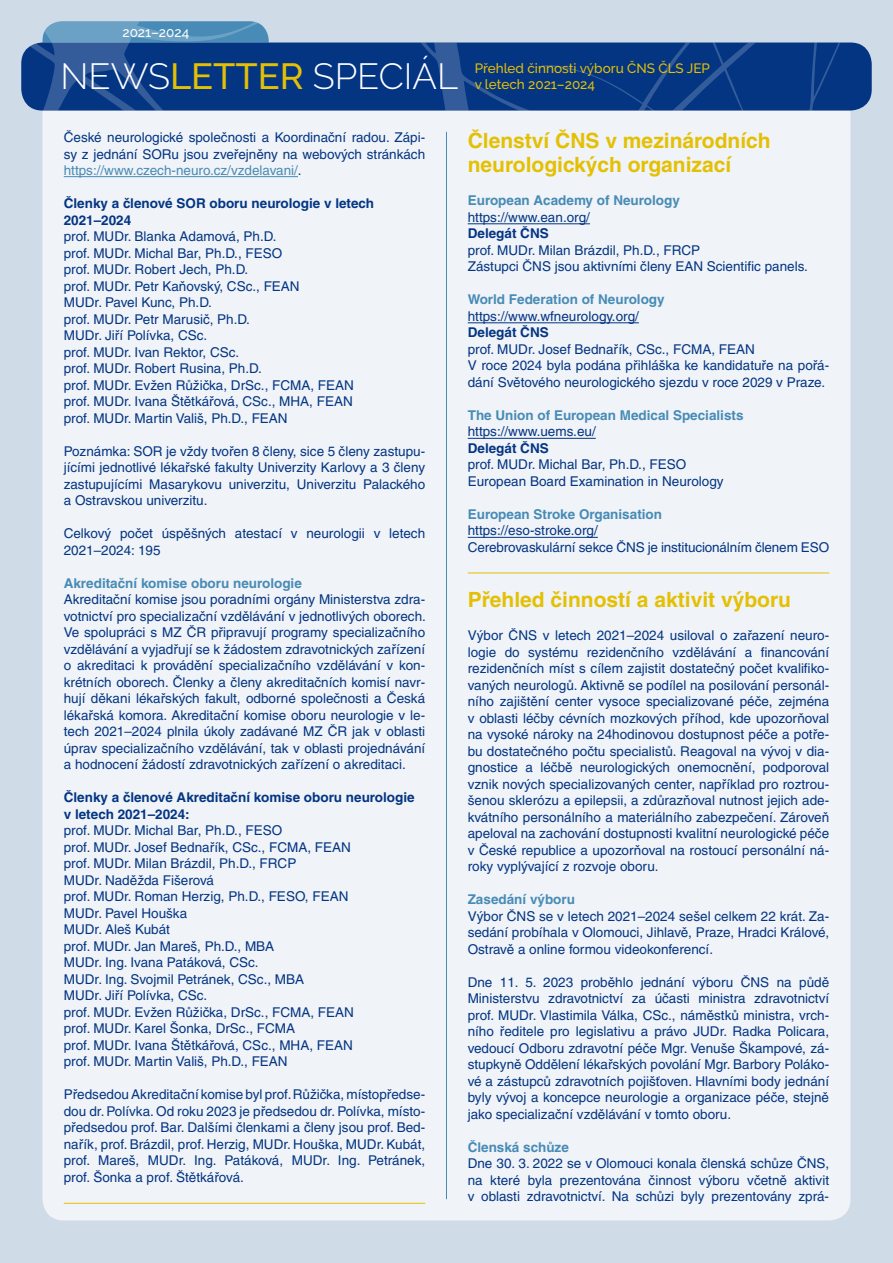
<style>
.page{position:relative;width:893px;height:1263px;background:#d0dbe8}
.page>*{position:absolute;margin:0;border:0;box-sizing:border-box;transform-origin:0 0}
.t1{font:300 36.3px "Raleway";color:#fff}
.t2{font:700 21px/24px "Helvetica CE";color:#e4c005}
.t3{font:13.5px/16.5px "Helvetica CE";color:#033583;text-align:justify}
.t4{font:700 13.5px "Helvetica CE";color:#478bb6}
.t5{font:700 13.5px/16.5px "Helvetica CE";color:#033583}
.t6{font:500 13.5px "Raleway";color:#e4c005}
.t7{font:500 13.5px "Raleway";color:#fff}
.s1{font-weight:500;color:#e4c005}
.s2{color:#478bb6}
</style>
<div class="page">
<div style="left:43px;top:64px;width:807px;height:1156px;background:#f0f3f7;border-radius:21px"></div>
<svg style="left:21px;top:21px;width:851px;height:90px;fill:#033583"></svg>
<hr style="left:446px;top:132px;width:1px;height:1067px;background:#478bb6">
<hr style="left:64px;top:176px;width:234px;height:1px;background:#478bb6">
<hr style="left:64px;top:1203px;width:361px;height:1px;background:#e4c005">
<hr style="left:468px;top:223px;width:122px;height:1px;background:#033583">
<hr style="left:468px;top:322px;width:171px;height:1px;background:#033583">
<hr style="left:468px;top:438px;width:128px;height:1px;background:#033583">
<hr style="left:468px;top:537px;width:130px;height:1px;background:#033583">
<hr style="left:468px;top:573px;width:361px;height:1px;background:#e4c005">
<p class="t7" style="left:122px;top:25px;width:68px">2021–2024</p>
<h1 class="t1" style="left:61px;top:55px;width:399px">NEWS<span class="s1">LETTER</span> SPECIÁL</h1>
<p class="t6" style="left:475px;top:61px;width:237px">Přehled činnosti výboru ČNS ČLS JEP</p>
<p class="t6" style="left:475px;top:77px;width:122px">v letech 2021–2024</p>
<p class="t3" style="left:64px;top:129px;width:363px">České neurologické společnosti a Koordinační radou. Zápi&shy;sy z jednání SORu jsou zveřejněny na webových stránkách <span class="s2">https://www.czech-neuro.cz/vzdelavani/</span>.</p>
<p class="t5" style="left:64px;top:195px;width:312px">Členky a členové SOR oboru neurologie v letech<br>2021–2024</p>
<p class="t3" style="left:64px;top:228px;width:292px;text-align:left">prof. MUDr. Blanka Adamová, Ph.D.<br>prof. MUDr. Michal Bar, Ph.D., FESO<br>prof. MUDr. Robert Jech, Ph.D.<br>prof. MUDr. Petr Kaňovský, CSc., FEAN<br>MUDr. Pavel Kunc, Ph.D.<br>prof. MUDr. Petr Marusič, Ph.D.<br>MUDr. Jiří Polívka, CSc.<br>prof. MUDr. Ivan Rektor, CSc.<br>prof. MUDr. Robert Rusina, Ph.D.<br>prof. MUDr. Evžen Růžička, DrSc., FCMA, FEAN prof. MUDr. Ivana Štětkářová, CSc., MHA, FEAN prof. MUDr. Martin Vališ, Ph.D., FEAN</p>
<p class="t3" style="left:64px;top:443px;width:363px">Poznámka: SOR je vždy tvořen 8 členy, sice 5 členy zastupu&shy;jícími jednotlivé lékařské fakulty Univerzity Karlovy a 3 členy zastupujícími Masarykovu univerzitu, Univerzitu Palackého a Ostravskou univerzitu.</p>
<p class="t3" style="left:64px;top:525px;width:363px">Celkový počet úspěšných atestací v neurologii v letech<br>2021–2024: 195</p>
<p class="t4" style="left:64px;top:575px;width:240px">Akreditační komise oboru neurologie</p>
<p class="t3" style="left:64px;top:591px;width:364px">Akreditační komise jsou poradními orgány Ministerstva zdra&shy;votnictví pro specializační vzdělávání v jednotlivých oborech.<br>Ve spolupráci s MZ ČR připravují programy specializačního vzdělávání a vyjadřují se k žádostem zdravotnických zařízení o akreditaci k provádění specializačního vzdělávání v kon&shy;krétních oborech. Členky a členy akreditačních komisí navr&shy;hují děkani lékařských fakult, odborné společnosti a Česká lékařská komora. Akreditační komise oboru neurologie v le&shy;tech 2021–2024 plnila úkoly zadávané MZ ČR jak v oblasti úprav specializačního vzdělávání, tak v oblasti projednávání a hodnocení žádostí zdravotnických zařízení o akreditaci.</p>
<p class="t5" style="left:64px;top:789px;width:352px">Členky a členové Akreditační komise oboru neurologie v letech 2021–2024:</p>
<p class="t3" style="left:64px;top:822px;width:292px;text-align:left">prof. MUDr. Michal Bar, Ph.D., FESO<br>prof. MUDr. Josef Bednařík, CSc., FCMA, FEAN prof. MUDr. Milan Brázdil, Ph.D., FRCP<br>MUDr. Naděžda Fišerová<br>prof. MUDr. Roman Herzig, Ph.D., FESO, FEAN MUDr. Pavel Houška<br>MUDr. Aleš Kubát<br>prof. MUDr. Jan Mareš, Ph.D., MBA<br>MUDr. Ing. Ivana Patáková, CSc.<br>MUDr. Ing. Svojmil Petránek, CSc., MBA<br>MUDr. Jiří Polívka, CSc.<br>prof. MUDr. Evžen Růžička, DrSc., FCMA, FEAN prof. MUDr. Karel Šonka, DrSc., FCMA<br>prof. MUDr. Ivana Štětkářová, CSc., MHA, FEAN prof. MUDr. Martin Vališ, Ph.D., FEAN</p>
<p class="t3" style="left:64px;top:1086px;width:363px">Předsedou Akreditační komise byl prof. Růžička, místopředse&shy;dou dr. Polívka. Od roku 2023 je předsedou dr. Polívka, místo&shy;předsedou prof. Bar. Dalšími členkami a členy jsou prof. Bed&shy;nařík, prof. Brázdil, prof. Herzig, MUDr. Houška, MUDr. Kubát, prof. Mareš, MUDr. Ing. Patáková, MUDr. Ing. Petránek, prof. Šonka a prof. Štětkářová.</p>
<h2 class="t2" style="left:468px;top:129px;width:304px">Členství ČNS v mezinárodních neurologických organizací</h2>
<p class="t4" style="left:468px;top:192px;width:214px">European Academy of Neurology</p>
<p class="t3" style="left:468px;top:209px;width:124px">https://www.ean.org/</p>
<p class="t5" style="left:468px;top:225px;width:83px">Delegát ČNS</p>
<p class="t3" style="left:468px;top:242px;width:342px">prof. MUDr. Milan Brázdil, Ph.D., FRCP<br>Zástupci ČNS jsou aktivními členy EAN Scientific panels.</p>
<p class="t4" style="left:468px;top:291px;width:198px">World Federation of Neurology</p>
<p class="t3" style="left:468px;top:308px;width:173px">https://www.wfneurology.org/</p>
<p class="t5" style="left:468px;top:324px;width:83px">Delegát ČNS</p>
<p class="t3" style="left:468px;top:341px;width:363px;text-align:left">prof. MUDr. Josef Bednařík, CSc., FCMA, FEAN<br>V roce 2024 byla podána přihláška ke kandidatuře na pořá&shy;dání Světového neurologického sjezdu v roce 2029 v Praze.</p>
<p class="t4" style="left:468px;top:407px;width:277px">The Union of European Medical Specialists</p>
<p class="t3" style="left:468px;top:423px;width:130px">https://www.uems.eu/</p>
<p class="t5" style="left:468px;top:439px;width:83px">Delegát ČNS</p>
<p class="t3" style="left:468px;top:456px;width:257px">prof. MUDr. Michal Bar, Ph.D., FESO<br>European Board Examination in Neurology</p>
<p class="t4" style="left:468px;top:506px;width:196px">European Stroke Organisation</p>
<p class="t3" style="left:468px;top:522px;width:363px">https://eso-stroke.org/<br>Cerebrovaskulární sekce ČNS je institucionálním členem ESO</p>
<h2 class="t2" style="left:468px;top:588px;width:325px">Přehled činností a aktivit výboru</h2>
<p class="t3" style="left:468px;top:627px;width:363px">Výbor ČNS v letech 2021–2024 usiloval o zařazení neuro&shy;logie do systému rezidenčního vzdělávání a financování rezidenčních míst s cílem zajistit dostatečný počet kvalifiko&shy;vaných neurologů. Aktivně se podílel na posilování personál&shy;ního zajištění center vysoce specializované péče, zejména v oblasti léčby cévních mozkových příhod, kde upozorňoval na vysoké nároky na 24hodinovou dostupnost péče a potře&shy;bu dostatečného počtu specialistů. Reagoval na vývoj v dia&shy;gnostice a léčbě neurologických onemocnění, podporoval vznik nových specializovaných center, například pro roztrou&shy;šenou sklerózu a epilepsii, a zdůrazňoval nutnost jejich ade&shy;kvátního personálního a materiálního zabezpečení. Zároveň apeloval na zachování dostupnosti kvalitní neurologické péče v České republice a upozorňoval na rostoucí personální ná&shy;roky vyplývající z rozvoje oboru.</p>
<p class="t4" style="left:468px;top:891px;width:109px">Zasedání výboru</p>
<p class="t3" style="left:468px;top:908px;width:363px">Výbor ČNS se v letech 2021–2024 sešel celkem 22 krát. Za&shy;sedání probíhala v Olomouci, Jihlavě, Praze, Hradci Králové, Ostravě a online formou videokonferencí.</p>
<p class="t3" style="left:468px;top:973px;width:363px">Dne 11. 5. 2023 proběhlo jednání výboru ČNS na půdě Ministerstvu zdravotnictví za účasti ministra zdravotnictví prof. MUDr. Vlastimila Válka, CSc., náměstků ministra, vrch&shy;ního ředitele pro legislativu a právo JUDr. Radka Policara, vedoucí Odboru zdravotní péče Mgr. Venuše Škampové, zá&shy;stupkyně Oddělení lékařských povolání Mgr. Barbory Poláko&shy;vé a zástupců zdravotních pojišťoven. Hlavními body jednání byly vývoj a koncepce neurologie a organizace péče, stejně jako specializační vzdělávání v tomto oboru.</p>
<p class="t4" style="left:468px;top:1139px;width:103px">Členská schůze</p>
<p class="t3" style="left:468px;top:1155px;width:363px">Dne 30. 3. 2022 se v Olomouci konala členská schůze ČNS, na které byla prezentována činnost výboru včetně aktivit v oblasti zdravotnictví. Na schůzi byly prezentovány zprá-</p>
</div>
